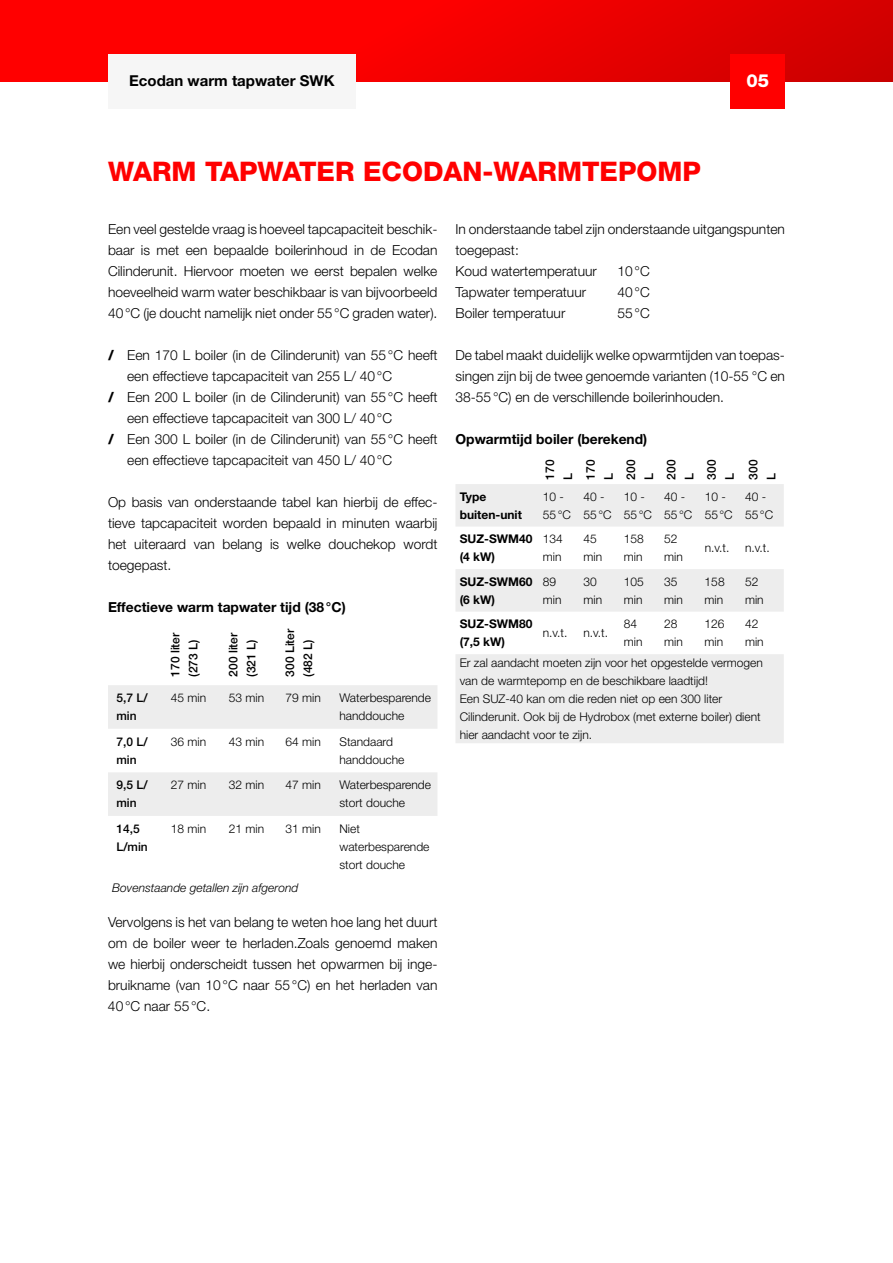
<style>
.page{position:relative;width:893px;height:1263px;background:#fff}
.page>*{position:absolute;margin:0;border:0;box-sizing:border-box;transform-origin:0 0}
.t1{font:800 27px "Helvetica Neue LT Std";color:#f00}
.t2{font:800 18px "Helvetica Neue LT Std";color:#fff}
.t3{font:700 15px "Helvetica Neue LT Std";color:#000}
.t4{font:300 13.8px/21px "Helvetica Neue LT Std";color:#000;text-align:justify}
.t5{font:700 13.8px "Helvetica Neue LT Std";color:#000}
.t6{font:300 12px/18px "Helvetica Neue LT Std";color:#000}
.t7{font:500 12px/18px "Helvetica Neue LT Std";color:#000}
.t8{font:700 12px/18px "Helvetica Neue LT Std";color:#000}
.t9{font:italic 300 12px "Helvetica Neue LT Std";color:#000}
.s1{font-weight:900}
</style>
<div class="page">
<div style="left:0;top:0;width:893px;height:81px;background:linear-gradient(to right,#f00,#d70000)"></div>
<div style="left:731px;top:54px;width:54px;height:54px;background:#f00"></div>
<div style="left:108px;top:54px;width:248px;height:54px;background:#f6f6f6"></div>
<svg style="left:108px;top:685px;width:329px;height:131px"></svg>
<svg style="left:456px;top:484px;width:328px;height:259px;fill:#ededed"></svg>
<p class="t3" style="left:129px;top:72px;width:207px">Ecodan warm tapwater SWK</p>
<h2 class="t2" style="left:747px;top:70px;width:24px">05</h2>
<h1 class="t1" style="left:108px;top:156px;width:595px">WARM TAPWATER ECODAN-WARMTEPOMP</h1>
<p class="t4" style="left:108px;top:218px;width:331px">Een veel gestelde vraag is hoeveel tapcapaciteit beschik&shy;baar is met een bepaalde boilerinhoud in de Ecodan Cilinderunit. Hiervoor moeten we eerst bepalen welke hoeveelheid warm water beschikbaar is van bijvoorbeeld 40°C (je doucht namelijk niet onder 55°C graden water).</p>
<p class="t4" style="left:108px;top:344px;width:331px"><span class="s1">/</span> Een 170 L boiler (in de Cilinderunit) van 55°C heeft</p>
<p class="t4" style="left:127px;top:365px;width:266px">een effectieve tapcapaciteit van 255 L/ 40°C</p>
<p class="t4" style="left:108px;top:386px;width:331px"><span class="s1">/</span> Een 200 L boiler (in de Cilinderunit) van 55°C heeft</p>
<p class="t4" style="left:127px;top:407px;width:266px">een effectieve tapcapaciteit van 300 L/ 40°C</p>
<p class="t4" style="left:108px;top:428px;width:331px"><span class="s1">/</span> Een 300 L boiler (in de Cilinderunit) van 55°C heeft</p>
<p class="t4" style="left:127px;top:449px;width:266px">een effectieve tapcapaciteit van 450 L/ 40°C</p>
<p class="t4" style="left:108px;top:491px;width:331px">Op basis van onderstaande tabel kan hierbij de effec&shy;tieve tapcapaciteit worden bepaald in minuten waarbij het uiteraard van belang is welke douchekop wordt toegepast.</p>
<p class="t5" style="left:108px;top:599px;width:239px">Effectieve warm tapwater tijd (38°C)</p>
<p class="t7" style="left:166px;top:677px;width:46px;rotate:-90deg">170 liter (273 L)</p>
<p class="t7" style="left:224px;top:677px;width:46px;rotate:-90deg">200 liter (321 L)</p>
<p class="t7" style="left:281px;top:677px;width:50px;rotate:-90deg">300 Liter (482 L)</p>
<p class="t7" style="left:117px;top:689px;width:33px">5,7 L/ min</p>
<p class="t6" style="left:171px;top:689px;width:37px">45 min</p>
<p class="t6" style="left:229px;top:689px;width:37px">53 min</p>
<p class="t6" style="left:286px;top:689px;width:37px">79 min</p>
<p class="t6" style="left:339px;top:689px;width:93px">Waterbesparende handdouche</p>
<p class="t7" style="left:117px;top:732px;width:33px">7,0 L/ min</p>
<p class="t6" style="left:171px;top:732px;width:37px">36 min</p>
<p class="t6" style="left:229px;top:732px;width:37px">43 min</p>
<p class="t6" style="left:286px;top:732px;width:37px">64 min</p>
<p class="t6" style="left:339px;top:732px;width:66px">Standaard handdouche</p>
<p class="t7" style="left:117px;top:776px;width:33px">9,5 L/ min</p>
<p class="t6" style="left:171px;top:776px;width:37px">27 min</p>
<p class="t6" style="left:229px;top:776px;width:37px">32 min</p>
<p class="t6" style="left:286px;top:776px;width:37px">47 min</p>
<p class="t6" style="left:339px;top:776px;width:93px">Waterbesparende stort douche</p>
<p class="t7" style="left:117px;top:819px;width:33px">14,5<br>L/min</p>
<p class="t6" style="left:171px;top:819px;width:37px">18 min</p>
<p class="t6" style="left:229px;top:819px;width:37px">21 min</p>
<p class="t6" style="left:286px;top:819px;width:37px">31 min</p>
<p class="t6" style="left:339px;top:819px;width:92px">Niet waterbesparende stort douche</p>
<p class="t9" style="left:112px;top:880px;width:188px">Bovenstaande getallen zijn afgerond</p>
<p class="t4" style="left:108px;top:911px;width:331px">Vervolgens is het van belang te weten hoe lang het duurt om de boiler weer te herladen.Zoals genoemd maken we hierbij onderscheidt tussen het opwarmen bij inge&shy;bruikname (van 10°C naar 55°C) en het herladen van 40°C naar 55°C.</p>
<p class="t4" style="left:455px;top:218px;width:331px;text-align:left">In onderstaande tabel zijn onderstaande uitgangspunten toegepast:<br>Koud watertemperatuur</p>
<p class="t4" style="left:617px;top:260px;width:34px">10°C</p>
<p class="t4" style="left:455px;top:281px;width:132px">Tapwater temperatuur</p>
<p class="t4" style="left:617px;top:281px;width:34px">40°C</p>
<p class="t4" style="left:455px;top:302px;width:111px">Boiler temperatuur</p>
<p class="t4" style="left:617px;top:302px;width:34px">55°C</p>
<p class="t4" style="left:455px;top:344px;width:331px">De tabel maakt duidelijk welke opwarmtijden van toepas&shy;singen zijn bij de twee genoemde varianten (10-55 °C en 38-55°C) en de verschillende boilerinhouden.</p>
<p class="t5" style="left:455px;top:431px;width:193px">Opwarmtijd boiler (berekend)</p>
<p class="t7" style="left:541px;top:480px;width:22px;rotate:-90deg">170<br>L</p>
<p class="t7" style="left:581px;top:480px;width:22px;rotate:-90deg">170<br>L</p>
<p class="t7" style="left:622px;top:480px;width:22px;rotate:-90deg">200<br>L</p>
<p class="t7" style="left:662px;top:480px;width:22px;rotate:-90deg">200<br>L</p>
<p class="t7" style="left:702px;top:480px;width:22px;rotate:-90deg">300<br>L</p>
<p class="t7" style="left:744px;top:480px;width:22px;rotate:-90deg">300<br>L</p>
<p class="t8" style="left:460px;top:487px;width:64px">Type buiten-unit</p>
<p class="t6" style="left:543px;top:487px;width:30px">10 -<br>55°C</p>
<p class="t6" style="left:583px;top:487px;width:30px">40 -<br>55°C</p>
<p class="t6" style="left:624px;top:487px;width:30px">10 -<br>55°C</p>
<p class="t6" style="left:664px;top:487px;width:30px">40 -<br>55°C</p>
<p class="t6" style="left:705px;top:487px;width:30px">10 -<br>55°C</p>
<p class="t6" style="left:745px;top:487px;width:30px">40 -<br>55°C</p>
<p class="t8" style="left:460px;top:530px;width:74px">SUZ-SWM40 (4 kW)</p>
<p class="t6" style="left:543px;top:530px;width:22px">134 min</p>
<p class="t6" style="left:583px;top:530px;width:20px">45 min</p>
<p class="t6" style="left:624px;top:530px;width:22px">158 min</p>
<p class="t6" style="left:664px;top:530px;width:20px">52 min</p>
<p class="t6" style="left:705px;top:539px;width:26px">n.v.t.</p>
<p class="t6" style="left:745px;top:539px;width:26px">n.v.t.</p>
<p class="t8" style="left:460px;top:572px;width:74px">SUZ-SWM60 (6 kW)</p>
<p class="t6" style="left:543px;top:572px;width:20px">89 min</p>
<p class="t6" style="left:583px;top:572px;width:20px">30 min</p>
<p class="t6" style="left:624px;top:572px;width:22px">105 min</p>
<p class="t6" style="left:664px;top:572px;width:20px">35 min</p>
<p class="t6" style="left:705px;top:572px;width:22px">158 min</p>
<p class="t6" style="left:745px;top:572px;width:20px">52 min</p>
<p class="t8" style="left:460px;top:615px;width:74px">SUZ-SWM80 (7,5 kW)</p>
<p class="t6" style="left:543px;top:624px;width:26px">n.v.t.</p>
<p class="t6" style="left:583px;top:624px;width:26px">n.v.t.</p>
<p class="t6" style="left:624px;top:615px;width:20px">84 min</p>
<p class="t6" style="left:664px;top:615px;width:20px">28 min</p>
<p class="t6" style="left:705px;top:615px;width:22px">126 min</p>
<p class="t6" style="left:745px;top:615px;width:20px">42 min</p>
<p class="t6" style="left:460px;top:653px;width:305px">Er zal aandacht moeten zijn voor het opgestelde vermogen van de warmtepomp en de beschikbare laadtijd!<br>Een SUZ-40 kan om die reden niet op een 300 liter Cilinderunit. Ook bij de Hydrobox (met externe boiler) dient hier aandacht voor te zijn.</p>
</div>
